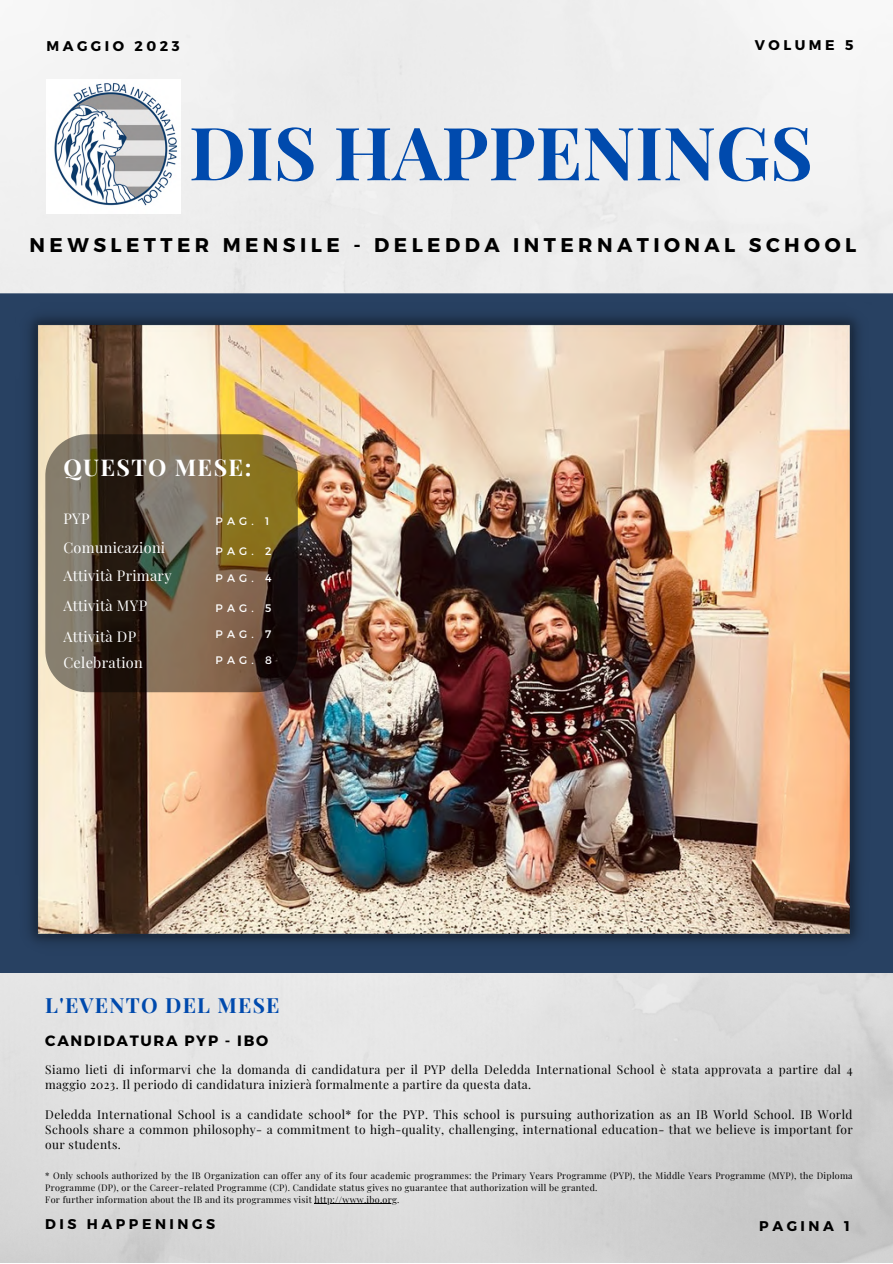
<style>
.page{position:relative;width:893px;height:1264px;background:#fff}
.page>*{position:absolute;margin:0;border:0;box-sizing:border-box;transform-origin:0 0}
.t1{font:700 73.5px "Playfair Display";color:#004aad}
.t2{font:700 23.1px "Playfair Display";letter-spacing:.06em;color:#fff}
.t3{font:700 21px "Playfair Display";letter-spacing:.06em;color:#004aad}
.t4{font:700 19.8px "Montserrat";letter-spacing:.225em;color:#000}
.t5{font:700 15px "Montserrat";letter-spacing:.11em;color:#000}
.t6{font:14.55px "Playfair Display";letter-spacing:.02em;color:#fff}
.t7{font:700 14.1px "Montserrat";letter-spacing:.25em;color:#000}
.t8{font:12px/15px "Playfair Display";letter-spacing:.03em;color:#000}
.t9{font:10.95px "Montserrat";letter-spacing:.38em;color:#fff}
.t10{font:9px/12px "Playfair Display";letter-spacing:.03em;color:#000}
</style>
<div class="page">
<img style="left:52px;top:81px;width:128px;height:129px">
<div style="left:0;top:293px;width:892px;height:680px;background:#284162"></div>
<img style="left:15px;top:302px;width:855px;height:653px">
<svg style="left:45px;top:434px;width:252px;height:258px;background:#695a41"></svg>
<hr style="left:314px;top:1203px;width:83px;height:1px;background:#000">
<p class="t7" style="left:46px;top:37px;width:135px">MAGGIO 2023</p>
<p class="t7" style="left:754px;top:36px;width:100px">VOLUME 5</p>
<p class="t1" style="left:189px;top:101px;width:625px">DIS HAPPENINGS</p>
<p class="t4" style="left:30px;top:232px;width:828px">NEWSLETTER MENSILE - DELEDDA INTERNATIONAL SCHOOL</p>
<p class="t2" style="left:63px;top:451px;width:189px">QUESTO MESE:</p>
<p class="t6" style="left:63px;top:508px;width:28px">PYP</p>
<p class="t9" style="left:216px;top:514px;width:55px">PAG. 1</p>
<p class="t9" style="left:216px;top:544px;width:57px">PAG. 2</p>
<p class="t6" style="left:63px;top:537px;width:103px">Comunicazioni</p>
<p class="t6" style="left:63px;top:565px;width:110px">Attività Primary</p>
<p class="t6" style="left:63px;top:595px;width:85px">Attività MYP</p>
<p class="t6" style="left:63px;top:626px;width:74px">Attività DP</p>
<p class="t9" style="left:216px;top:571px;width:57px">PAG. 4</p>
<p class="t9" style="left:216px;top:601px;width:57px">PAG. 5</p>
<p class="t9" style="left:216px;top:627px;width:57px">PAG. 7</p>
<p class="t6" style="left:63px;top:652px;width:81px">Celebration</p>
<p class="t9" style="left:216px;top:653px;width:58px">PAG. 8</p>
<p class="t3" style="left:45px;top:990px;width:236px">L'EVENTO DEL MESE</p>
<p class="t5" style="left:45px;top:1030px;width:224px">CANDIDATURA PYP - IBO</p>
<p class="t8" style="left:45px;top:1061px;width:808px">Siamo lieti di informarvi che la domanda di candidatura per il PYP della Deledda International School è stata approvata a partire dal 4 maggio 2023. Il periodo di candidatura inizierà formalmente a partire da questa data.</p>
<p class="t8" style="left:45px;top:1106px;width:808px;text-align:justify">Deledda International School is a candidate school* for the PYP. This school is pursuing authorization as an IB World School. IB World Schools share a common philosophy- a commitment to high-quality, challenging, international education- that we believe is important for our students.</p>
<p class="t10" style="left:45px;top:1168px;width:808px">* Only schools authorized by the IB Organization can offer any of its four academic programmes: the Primary Years Programme (PYP), the Middle Years Programme (MYP), the Diploma<br>Programme (DP), or the Career-related Programme (CP). Candidate status gives no guarantee that authorization will be granted.</p>
<p class="t10" style="left:45px;top:1192px;width:355px">For further information about the IB and its programmes visit http://www.ibo.org.</p>
<p class="t7" style="left:45px;top:1214px;width:171px">DIS HAPPENINGS</p>
<p class="t7" style="left:759px;top:1216px;width:92px">PAGINA 1</p>
</div>
